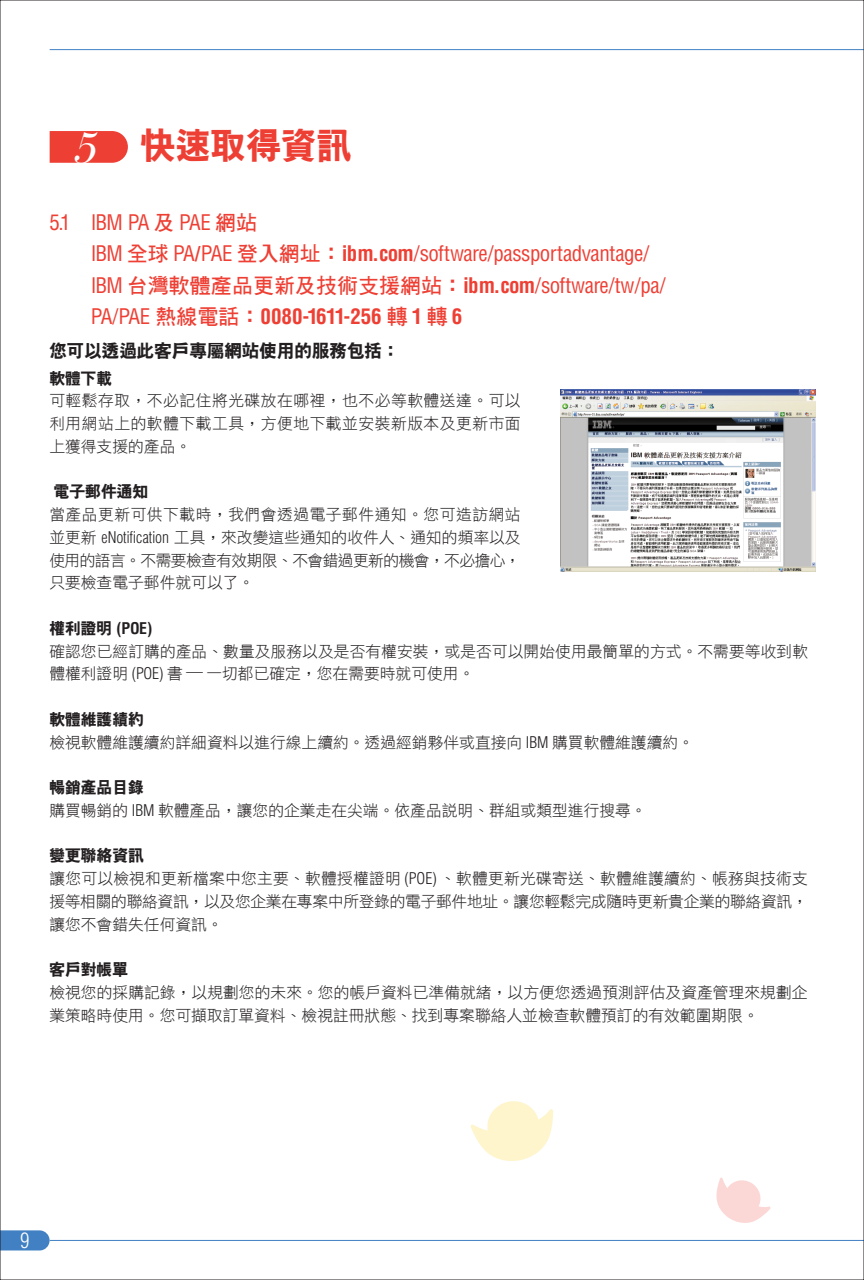
<style>
.page{position:relative;width:864px;height:1280px;background:#fff}
.page>*{position:absolute;margin:0;border:0;box-sizing:border-box;transform-origin:0 0}
.t1{font:35.18px "DF Hei X Bold B5";color:#ee3f34}
.t2{font:condensed 21px/31.5px "IBM Helv";letter-spacing:-.025em;color:#ee3f34}
.t3{font:300 condensed 21px "IBM Helv";color:#fff}
.t4{font:17.5px "DF Hei X Bold B5";color:#231f20}
.t5{font:15.75px/22.8px "DF Hei Light B5";color:#231f20;text-align:justify}
.t6{font:15.75px "DF Hei X Bold B5";color:#231f20}
.t7{font:700 condensed 15.75px "IBM Helv";color:#231f20}
.s1{font-family:"Bauer Bodoni";font-style:italic;font-size:43.4px;color:#fff}
.s2{font-family:"DF Hei Bold B5";font-stretch:normal}
.s3{font-weight:700}
.s4{font-family:"IBM Helv";font-weight:300;font-stretch:condensed}
.s5{font-family:"DF Hei X Bold B5";font-weight:400;font-stretch:normal}
</style>
<div class="page">
<img style="left:560px;top:389px;width:255px;height:182px">
<svg style="left:716px;top:1178px;width:54px;height:44px"></svg>
<svg style="left:470px;top:1101px;width:83px;height:60px"></svg>
<hr style="left:50px;top:1240px;width:813px;height:1px;background:#4181c3">
<svg style="left:2px;top:1230px;width:48px;height:20px"></svg>
<svg style="left:50px;top:131px;width:78px;height:32px;background:#ee493e"></svg>
<hr style="left:50px;top:49px;width:813px;height:1px;background:#4181c3">
<h1 class="t1" style="left:74px;top:128px;width:279px"><span class="s1">5</span> 快速取得資訊</h1>
<h2 class="t2" style="left:91px;top:206px;width:576px;text-indent:-41px">5.1 IBM PA <span class="s2">及</span> PAE <span class="s2">網站<br></span>IBM <span class="s2">全球</span> PA<span class="s2">/</span>PAE <span class="s2">登入網址：</span><span class="s3">ibm.com</span>/software/passportadvantage/ IBM <span class="s2">台灣軟體產品更新及技術支援網站：</span><span class="s3">ibm.com</span>/software/tw/pa/ PA/PAE <span class="s2">熱線電話：</span><span class="s3">0080-1611-256</span> <span class="s2">轉</span> <span class="s3">1</span> <span class="s2">轉</span> <span class="s3">6</span></h2>
<p class="t4" style="left:49px;top:342px;width:352px">您可以透過此客戶專屬網站使用的服務包括：</p>
<p class="t6" style="left:49px;top:370px;width:65px">軟體下載</p>
<p class="t5" style="left:49px;top:389px;width:472px">可輕鬆存取，不必記住將光碟放在哪裡，也不必等軟體送達。可以利用網站上的軟體下載工具，方便地下載並安裝新版本及更新市面上獲得支援的產品。</p>
<p class="t6" style="left:54px;top:484px;width:96px">電子郵件通知</p>
<p class="t5" style="left:49px;top:503px;width:472px">當產品更新可供下載時，我們會透過電子郵件通知。您可造訪網站並更新 <span class="s4">eNotification</span> 工具，來改變這些通知的收件人、通知的頻率以及使用的語言。不需要檢查有效期限、不會錯過更新的機會，不必擔心，只要檢查電子郵件就可以了。</p>
<p class="t7" style="left:49px;top:618px;width:104px"><span class="s5">權利證明</span> (POE)</p>
<p class="t5" style="left:49px;top:639px;width:760px">確認您已經訂購的產品、數量及服務以及是否有權安裝，或是否可以開始使用最簡單的方式。不需要等收到軟體權利證明 <span class="s4">(POE)</span> 書－一切都已確定，您在需要時就可使用。</p>
<p class="t6" style="left:49px;top:711px;width:96px">軟體維護績約</p>
<p class="t5" style="left:49px;top:730px;width:646px">檢視軟體維護續約詳細資料以進行線上續約。透過經銷夥伴或直接向 <span class="s4">IBM</span> 購買軟體維護續約。</p>
<p class="t6" style="left:49px;top:779px;width:96px">暢銷產品目錄</p>
<p class="t5" style="left:49px;top:799px;width:598px">購買暢銷的 <span class="s4">IBM</span> 軟體產品，讓您的企業走在尖端。依產品說明、群組或類型進行搜尋。</p>
<p class="t6" style="left:49px;top:848px;width:96px">變更聯絡資訊</p>
<p class="t5" style="left:49px;top:867px;width:759px">讓您可以檢視和更新檔案中您主要、軟體授權證明 <span class="s4">(POE)</span> 、軟體更新光碟寄送、軟體維護續約、帳務與技術支援等相關的聯絡資訊，以及您企業在專案中所登錄的電子郵件地址。讓您輕鬆完成隨時更新貴企業的聯絡資訊，讓您不會錯失任何資訊。</p>
<p class="t6" style="left:49px;top:961px;width:80px">客戶對帳單</p>
<p class="t5" style="left:49px;top:981px;width:759px">檢視您的採購記錄，以規劃您的未來。您的帳戶資料已準備就緒，以方便您透過預測評估及資產管理來規劃企業策略時使用。您可擷取訂單資料、檢視註冊狀態、找到專案聯絡人並檢查軟體預訂的有效範圍期限。</p>
<h2 class="t3" style="left:20px;top:1228px;width:11px">9</h2>
</div>
